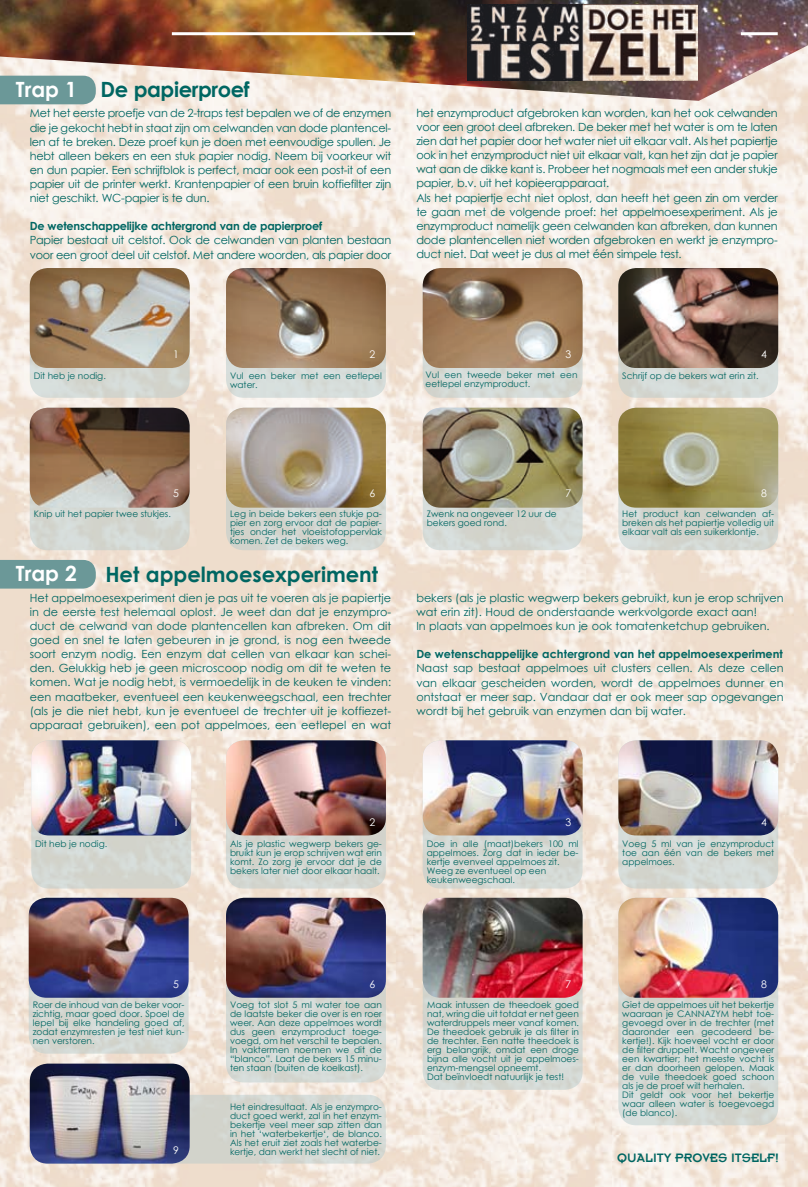
<style>
.page{position:relative;width:808px;height:1187px;background:#fff}
.page>*{position:absolute;margin:0;border:0;box-sizing:border-box;transform-origin:0 0}
.t1{font:700 21px "Century Gothic";color:#006662}
.t2{font:700 21px "Century Gothic";letter-spacing:-.02em;color:#006662}
.t3{font:700 21px "Century Gothic";color:#fff}
.t4{font:13.5px "Insignia Alternate";color:#006662}
.t5{font:11.25px/14.1px "Century Gothic";letter-spacing:-.02em;color:#006662;text-align:justify}
.t6{font:11.25px/14.1px "Century Gothic";color:#006662}
.t7{font:700 11.25px "Century Gothic";color:#006662}
.t8{font:700 11.25px "Century Gothic";letter-spacing:-.02em;color:#006662}
.t9{font:10.5px "Century Gothic";color:#fff}
.t10{font:9px/9px "Century Gothic";color:#006662;text-align:justify}
</style>
<div class="page">
<img style="left:0;top:101px;width:808px;height:1085px">
<img style="left:0;top:0;width:808px;height:101px">
<hr style="left:172px;top:32px;width:243px;height:3px;background:#fff">
<hr style="left:741px;top:32px;width:37px;height:3px;background:#fff">
<div style="left:0;top:76px;width:96px;height:28px;background:#6b9898"></div>
<div style="left:0;top:560px;width:96px;height:28px;background:#6b9898"></div>
<div style="left:30px;top:268px;width:160px;height:130px;background:#d4d8d3;border-radius:18px"></div>
<div style="left:226px;top:268px;width:160px;height:130px;background:#d7dedb;border-radius:18px"></div>
<div style="left:31px;top:740px;width:160px;height:148px;background:#d3d6d0;border-radius:18px"></div>
<div style="left:226px;top:740px;width:160px;height:148px;background:#d3d7d1;border-radius:18px"></div>
<div style="left:423px;top:268px;width:160px;height:130px;background:#d6dbd7;border-radius:18px"></div>
<div style="left:618px;top:268px;width:160px;height:130px;background:linear-gradient(to right,#d4d7d1,#d7dddb);border-radius:18px"></div>
<div style="left:423px;top:740px;width:160px;height:148px;background:#d4d9d4;border-radius:18px"></div>
<div style="left:618px;top:740px;width:160px;height:148px;background:#d4d9d4;border-radius:18px"></div>
<div style="left:30px;top:407px;width:160px;height:143px;background:#d3d7d1;border-radius:18px"></div>
<svg style="left:226px;top:407px;width:160px;height:143px;fill:#d3d6d0"></svg>
<div style="left:29px;top:897px;width:160px;height:156px;background:#d4d8d4;border-radius:18px"></div>
<div style="left:226px;top:897px;width:160px;height:185px;background:#d4d9d4;border-radius:18px"></div>
<div style="left:423px;top:897px;width:160px;height:192px;background:#d4d8d3;border-radius:18px"></div>
<div style="left:423px;top:407px;width:160px;height:143px;background:#d4d7d2;border-radius:18px"></div>
<svg style="left:618px;top:407px;width:160px;height:143px;fill:#d3d5ce"></svg>
<div style="left:618px;top:897px;width:160px;height:228px;background:#d4d8d3;border-radius:18px"></div>
<div style="left:30px;top:1094px;width:356px;height:69px;background:#d3d6d0;border-radius:18px"></div>
<img style="left:467px;top:5px;width:230px;height:76px">
<img style="left:30px;top:268px;width:160px;height:100px">
<img style="left:226px;top:268px;width:160px;height:100px">
<img style="left:423px;top:268px;width:160px;height:100px">
<img style="left:618px;top:268px;width:160px;height:100px">
<img style="left:30px;top:407px;width:160px;height:100px">
<img style="left:226px;top:407px;width:160px;height:100px">
<img style="left:423px;top:407px;width:160px;height:100px">
<img style="left:618px;top:407px;width:160px;height:100px">
<img style="left:31px;top:740px;width:160px;height:95px">
<img style="left:226px;top:740px;width:160px;height:95px">
<img style="left:423px;top:740px;width:160px;height:95px">
<img style="left:618px;top:740px;width:160px;height:95px">
<img style="left:29px;top:897px;width:160px;height:100px">
<img style="left:226px;top:897px;width:160px;height:100px">
<img style="left:423px;top:897px;width:160px;height:100px">
<img style="left:618px;top:897px;width:160px;height:100px">
<img style="left:30px;top:1063px;width:160px;height:100px">
<h1 class="t2" style="left:100px;top:74px;width:151px">De papierproef</h1>
<p class="t5" style="left:30px;top:106px;width:363px">Met het eerste proefje van de 2-traps test bepalen we of de enzymen die je gekocht hebt in staat zijn om celwanden van dode plantencel&shy;len af te breken. Deze proef kun je doen met eenvoudige spullen. Je hebt alleen bekers en een stuk papier nodig. Neem bij voorkeur wit en dun papier. Een schrijfblok is perfect, maar ook een post-it of een papier uit de printer werkt. Krantenpapier of een bruin koffiefilter zijn niet geschikt. WC-papier is te dun.</p>
<p class="t8" style="left:30px;top:218px;width:294px">De wetenschappelijke achtergrond van de papierproef</p>
<p class="t5" style="left:30px;top:233px;width:363px">Papier bestaat uit celstof. Ook de celwanden van planten bestaan voor een groot deel uit celstof. Met andere woorden, als papier door</p>
<h1 class="t3" style="left:16px;top:74px;width:62px">Trap 1</h1>
<p class="t5" style="left:416px;top:106px;width:363px;text-align:left">het enzymproduct afgebroken kan worden, kan het ook celwanden voor een groot deel afbreken. De beker met het water is om te laten zien dat het papier door het water niet uit elkaar valt. Als het papiertje ook in het enzymproduct niet uit elkaar valt, kan het zijn dat je papier wat aan de dikke kant is. Probeer het nogmaals met een ander stukje papier, b.v. uit het kopieerapparaat.<br>Als het papiertje echt niet oplost, dan heeft het geen zin om verder te gaan met de volgende proef: het appelmoesexperiment. Als je enzymproduct namelijk geen celwanden kan afbreken, dan kunnen dode plantencellen niet worden afgebroken en werkt je enzympro&shy;duct niet. Dat weet je dus al met één simpele test.</p>
<p class="t9" style="left:173px;top:347px;width:7px">1</p>
<p class="t9" style="left:369px;top:347px;width:7px">2</p>
<p class="t9" style="left:566px;top:347px;width:7px">3</p>
<p class="t9" style="left:761px;top:347px;width:7px">4</p>
<p class="t10" style="left:34px;top:371px;width:74px">Dit heb je nodig.</p>
<p class="t10" style="left:230px;top:371px;width:153px">Vul een beker met een eetlepel water.</p>
<p class="t10" style="left:426px;top:370px;width:153px">Vul een tweede beker met een eetlepel enzymproduct.</p>
<p class="t10" style="left:622px;top:371px;width:138px">Schrijf op de bekers wat erin zit.</p>
<p class="t9" style="left:173px;top:486px;width:7px">5</p>
<p class="t9" style="left:369px;top:486px;width:7px">6</p>
<p class="t9" style="left:566px;top:485px;width:7px">7</p>
<p class="t9" style="left:761px;top:486px;width:7px">8</p>
<p class="t10" style="left:34px;top:509px;width:139px">Knip uit het papier twee stukjes.</p>
<p class="t10" style="left:230px;top:509px;width:153px">Leg in beide bekers een stukje pa&shy;pier en zorg ervoor dat de papier&shy;tjes onder het vloeistofoppervlak komen. Zet de bekers weg.</p>
<p class="t10" style="left:427px;top:509px;width:132px">Zwenk na ongeveer 12 uur de bekers goed rond.</p>
<p class="t10" style="left:622px;top:509px;width:153px">Het product kan celwanden af&shy;breken als het papiertje volledig uit elkaar valt als een suikerklontje.</p>
<h1 class="t3" style="left:16px;top:557px;width:62px">Trap 2</h1>
<h1 class="t1" style="left:105px;top:558px;width:274px">Het appelmoesexperiment</h1>
<p class="t5" style="left:30px;top:590px;width:363px">Het appelmoesexperiment dien je pas uit te voeren als je papiertje in de eerste test helemaal oplost. Je weet dan dat je enzympro&shy;duct de celwand van dode plantencellen kan afbreken. Om dit goed en snel te laten gebeuren in je grond, is nog een tweede soort enzym nodig. Een enzym dat cellen van elkaar kan schei&shy;den. Gelukkig heb je geen microscoop nodig om dit te weten te komen. Wat je nodig hebt, is vermoedelijk in de keuken te vinden: een maatbeker, eventueel een keukenweegschaal, een trechter (als je die niet hebt, kun je eventueel de trechter uit je koffiezet&shy;apparaat gebruiken), een pot appelmoes, een eetlepel en wat</p>
<p class="t6" style="left:416px;top:590px;width:369px">bekers (als je plastic wegwerp bekers gebruikt, kun je erop schrijven wat erin zit). Houd de onderstaande werkvolgorde exact aan!<br>In plaats van appelmoes kun je ook tomatenketchup gebruiken.</p>
<p class="t7" style="left:416px;top:645px;width:368px">De wetenschappelijke achtergrond van het appelmoesexperiment</p>
<p class="t5" style="left:416px;top:661px;width:369px">Naast sap bestaat appelmoes uit clusters cellen. Als deze cellen van elkaar gescheiden worden, wordt de appelmoes dunner en ontstaat er meer sap. Vandaar dat er ook meer sap opgevangen wordt bij het gebruik van enzymen dan bij water.</p>
<p class="t9" style="left:173px;top:814px;width:7px">1</p>
<p class="t9" style="left:369px;top:814px;width:7px">2</p>
<p class="t9" style="left:566px;top:814px;width:7px">3</p>
<p class="t9" style="left:761px;top:814px;width:7px">4</p>
<p class="t10" style="left:35px;top:838px;width:74px">Dit heb je nodig.</p>
<p class="t10" style="left:230px;top:838px;width:153px">Als je plastic wegwerp bekers ge&shy;bruikt kun je erop schrijven wat erin komt. Zo zorg je ervoor dat je de bekers later niet door elkaar haalt.</p>
<p class="t10" style="left:427px;top:838px;width:153px;text-align:left">Doe in alle (maat)bekers 100 ml appelmoes. Zorg dat in ieder be&shy;kertje evenveel appelmoes zit.<br>Weeg ze eventueel op een keukenweegschaal.</p>
<p class="t10" style="left:622px;top:838px;width:153px">Voeg 5 ml van je enzymproduct toe aan één van de bekers met appelmoes.</p>
<p class="t9" style="left:173px;top:976px;width:7px">5</p>
<p class="t9" style="left:369px;top:976px;width:7px">6</p>
<p class="t9" style="left:566px;top:976px;width:7px">7</p>
<p class="t9" style="left:761px;top:976px;width:7px">8</p>
<p class="t10" style="left:33px;top:1000px;width:153px">Roer de inhoud van de beker voor&shy;zichtig, maar goed door. Spoel de lepel bij elke handeling goed af, zodat enzymresten je test niet kun&shy;nen verstoren.</p>
<p class="t10" style="left:230px;top:1000px;width:153px">Voeg tot slot 5 ml water toe aan de laatste beker die over is en roer weer. Aan deze appelmoes wordt dus geen enzymproduct toege&shy;voegd, om het verschil te bepalen.<br>In vaktermen noemen we dit de “blanco”. Laat de bekers 15 minu&shy;ten staan (buiten de koelkast).</p>
<p class="t10" style="left:427px;top:1000px;width:153px;text-align:left">Maak intussen de theedoek goed nat, wring die uit totdat er net geen waterdruppels meer vanaf komen.<br>De theedoek gebruik je als filter in de trechter. Een natte theedoek is erg belangrijk, omdat een droge bijna alle vocht uit je appelmoes&shy;enzym-mengsel opneemt.<br>Dat beïnvloedt natuurlijk je test!</p>
<p class="t10" style="left:622px;top:1000px;width:153px;text-align:left">Giet de appelmoes uit het bekertje waaraan je CANNAZYM hebt toe&shy;gevoegd over in de trechter (met daaronder een gecodeerd be&shy;kertje!). Kijk hoeveel vocht er door de filter druppelt. Wacht ongeveer een kwartier; het meeste vocht is er dan doorheen gelopen. Maak de vuile theedoek goed schoon als je de proef wilt herhalen.<br>Dit geldt ook voor het bekertje waar alleen water is toegevoegd (de blanco).</p>
<p class="t10" style="left:230px;top:1101px;width:153px">Het eindresultaat. Als je enzympro&shy;duct goed werkt, zal in het enzym&shy;bekertje veel meer sap zitten dan in het ‘waterbekertje‘, de blanco.<br>Als het eruit ziet zoals het waterbe&shy;kertje, dan werkt het slecht of niet.</p>
<p class="t9" style="left:173px;top:1142px;width:7px">9</p>
<h2 class="t4" style="left:617px;top:1150px;width:163px">QUALITY PROVES ITSELF!</h2>
</div>
